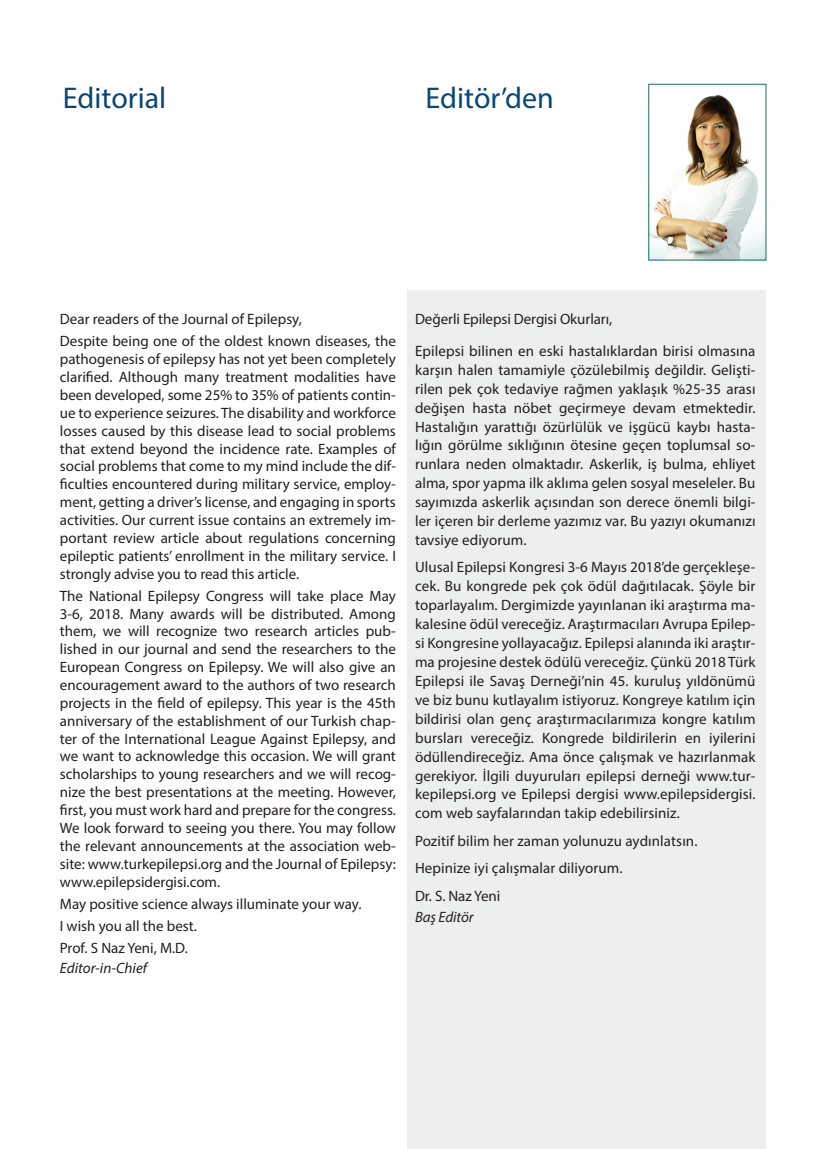
<style>
.page{position:relative;width:830px;height:1149px;background:#fff}
.page>*{position:absolute;margin:0;border:0;box-sizing:border-box;transform-origin:0 0}
.t1{font:30px "Myriad Pro";color:#094773}
.t2{font:15px/17.9px "Myriad Pro";color:#231f20}
.t3{font:italic 15px "Myriad Pro";letter-spacing:-.005em;color:#231f20}
</style>
<div class="page">
<div style="left:407px;top:291px;width:358px;height:857px;background:#ecefed"></div>
<img style="left:650px;top:94px;width:113px;height:164px">
<div style="left:648px;top:84px;width:117px;height:176px;border:1px solid #17715b"></div>
<h1 class="t1" style="left:63px;top:79px;width:105px">Editorial</h1>
<h1 class="t1" style="left:425px;top:79px;width:130px">Editör’den</h1>
<p class="t2" style="left:60px;top:308px;width:337px;line-height:22px">Dear readers of the Journal of Epilepsy,<br>Despite being one of the oldest known diseases, the</p>
<p class="t2" style="left:60px;top:350px;width:337px;text-align:justify">pathogenesis of epilepsy has not yet been completely clarified. Although many treatment modalities have been developed, some 25% to 35% of patients contin&shy;ue to experience seizures. The disability and workforce losses caused by this disease lead to social problems that extend beyond the incidence rate. Examples of social problems that come to my mind include the dif&shy;ficulties encountered during military service, employ&shy;ment, getting a driver’s license, and engaging in sports activities. Our current issue contains an extremely im&shy;portant review article about regulations concerning epileptic patients’ enrollment in the military service. I strongly advise you to read this article.</p>
<p class="t2" style="left:60px;top:586px;width:337px;text-align:justify">The National Epilepsy Congress will take place May 3-6, 2018. Many awards will be distributed. Among them, we will recognize two research articles pub&shy;lished in our journal and send the researchers to the European Congress on Epilepsy. We will also give an encouragement award to the authors of two research projects in the field of epilepsy. This year is the 45th anniversary of the establishment of our Turkish chap&shy;ter of the International League Against Epilepsy, and we want to acknowledge this occasion. We will grant scholarships to young researchers and we will recog&shy;nize the best presentations at the meeting. However, first, you must work hard and prepare for the congress.<br>We look forward to seeing you there. You may follow the relevant announcements at the association web&shy;site: www.turkepilepsi.org and the Journal of Epilepsy: www.epilepsidergisi.com.</p>
<p class="t2" style="left:60px;top:892px;width:303px;line-height:22px">May positive science always illuminate your way.<br>I wish you all the best.<br>Prof. S Naz Yeni, M.D.</p>
<p class="t3" style="left:60px;top:958px;width:89px">Editor-in-Chief</p>
<p class="t2" style="left:415px;top:303px;width:342px;line-height:31.7px">Değerli Epilepsi Dergisi Okurları,<br>Epilepsi bilinen en eski hastalıklardan birisi olmasına</p>
<p class="t2" style="left:415px;top:360px;width:342px;line-height:18.9px;text-align:justify">karşın halen tamamiyle çözülebilmiş değildir. Gelişti&shy;rilen pek çok tedaviye rağmen yaklaşık %25-35 arası değişen hasta nöbet geçirmeye devam etmektedir.<br>Hastalığın yarattığı özürlülük ve işgücü kaybı hasta&shy;lığın görülme sıklığının ötesine geçen toplumsal so&shy;runlara neden olmaktadır. Askerlik, iş bulma, ehliyet alma, spor yapma ilk aklıma gelen sosyal meseleler. Bu sayımızda askerlik açısından son derece önemli bilgi&shy;ler içeren bir derleme yazımız var. Bu yazıyı okumanızı tavsiye ediyorum.</p>
<p class="t2" style="left:415px;top:557px;width:342px;line-height:18.9px;text-align:justify">Ulusal Epilepsi Kongresi 3-6 Mayıs 2018’de gerçekleşe&shy;cek. Bu kongrede pek çok ödül dağıtılacak. Şöyle bir toparlayalım. Dergimizde yayınlanan iki araştırma ma&shy;kalesine ödül vereceğiz. Araştırmacıları Avrupa Epilep&shy;si Kongresine yollayacağız. Epilepsi alanında iki araştır&shy;ma projesine destek ödülü vereceğiz. Çünkü 2018 Türk Epilepsi ile Savaş Derneği’nin 45. kuruluş yıldönümü ve biz bunu kutlayalım istiyoruz. Kongreye katılım için bildirisi olan genç araştırmacılarımıza kongre katılım bursları vereceğiz. Kongrede bildirilerin en iyilerini ödüllendireceğiz. Ama önce çalışmak ve hazırlanmak gerekiyor. İlgili duyuruları epilepsi derneği www.tur&shy;kepilepsi.org ve Epilepsi dergisi www.epilepsidergisi. com web sayfalarından takip edebilirsiniz.</p>
<p class="t2" style="left:415px;top:826px;width:284px;line-height:27.5px">Pozitif bilim her zaman yolunuzu aydınlatsın.<br>Hepinize iyi çalışmalar diliyorum.<br>Dr. S. Naz Yeni</p>
<p class="t3" style="left:415px;top:907px;width:60px">Baş Editör</p>
</div>
